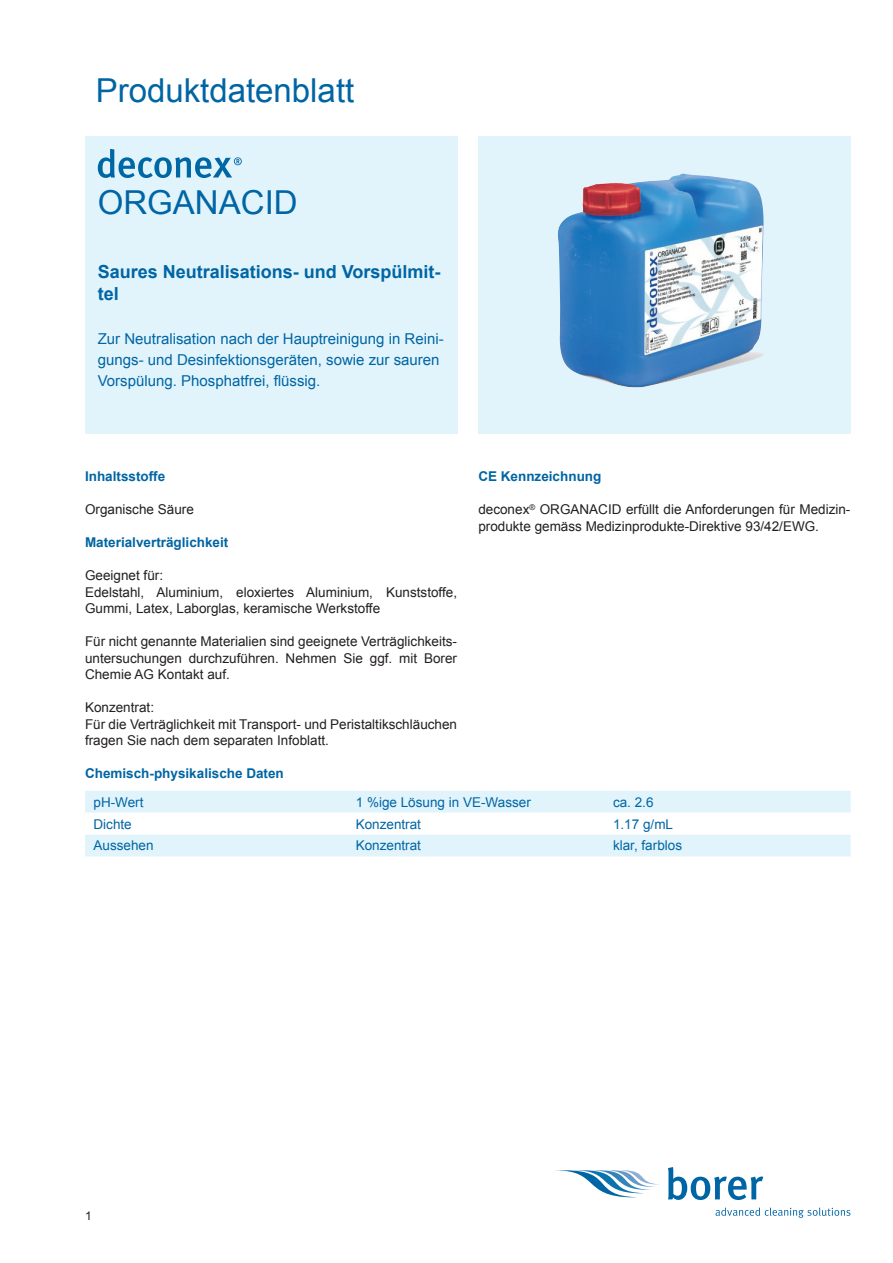
<style>
.page{position:relative;width:893px;height:1263px;background:#fff}
.page>*{position:absolute;margin:0;border:0;box-sizing:border-box;transform-origin:0 0}
.Untertitel{font:33px "Arial";color:#0065a4}
.ProdBez_1_Seite{font:33px "Arial";color:#0065a4}
.Titel{font:700 18px/21.6px "Arial";color:#0065a4}
.Untertitel-2{font:15px/21px "Arial";color:#0065a4}
.Text{font:13.5px/16.5px "Arial";color:#231f20}
.Tabelleninhalt{font:13.5px "Arial";color:#0065a4}
.Untertitel_1{font:700 13.5px "Arial";color:#0065a4}
.Kapitel-Überschrift{font:700 13.5px "Arial";color:#0065a4}
.t1{font:12px "Arial";color:#231f20}
</style>
<div class="page">
<svg style="left:555px;top:1170px;width:105px;height:27px"></svg>
<svg style="left:668px;top:1167px;width:95px;height:33px"></svg>
<svg style="left:715px;top:1207px;width:135px;height:11px"></svg>
<div style="left:85px;top:136px;width:372px;height:298px;background:#e1f4fc"></div>
<svg style="left:98px;top:149px;width:144px;height:29px"></svg>
<div style="left:478px;top:136px;width:372px;height:298px;background:#e1f4fc"></div>
<img style="left:558px;top:173px;width:206px;height:214px">
<div style="left:85px;top:791px;width:766px;height:65px;background:#e1f4fc"></div>
<svg style="left:85px;top:813px;width:766px;height:21px"></svg>
<p class="Untertitel" style="left:96px;top:67px;width:260px">Produktdatenblatt</p>
<p class="ProdBez_1_Seite" style="left:98px;top:180px;width:201px">ORGANACID</p>
<p class="Titel" style="left:98px;top:262px;width:344px">Saures Neutralisations- und Vorspülmit&shy;tel</p>
<p class="Untertitel-2" style="left:98px;top:328px;width:348px">Zur Neutralisation nach der Hauptreinigung in Reini&shy;gungs- und Desinfektionsgeräten, sowie zur sauren<br>Vorspülung. Phosphatfrei, flüssig.</p>
<p class="Kapitel-Überschrift" style="left:85px;top:467px;width:82px">Inhaltsstoffe</p>
<p class="Text" style="left:85px;top:501px;width:110px">Organische Säure</p>
<p class="Untertitel_1" style="left:85px;top:533px;width:145px">Materialverträglichkeit</p>
<p class="Text" style="left:85px;top:567px;width:80px">Geeignet für:</p>
<p class="Text" style="left:85px;top:583px;width:374px">Edelstahl, Aluminium, eloxiertes Aluminium, Kunststoffe,<br>Gummi, Latex, Laborglas, keramische Werkstoffe</p>
<p class="Text" style="left:85px;top:633px;width:374px;text-align:justify">Für nicht genannte Materialien sind geeignete Verträglichkeits&shy;untersuchungen durchzuführen. Nehmen Sie ggf. mit Borer Chemie AG Kontakt auf.</p>
<p class="Text" style="left:85px;top:699px;width:71px">Konzentrat:</p>
<p class="Text" style="left:85px;top:715px;width:374px">Für die Verträglichkeit mit Transport- und Peristaltikschläuchen fragen Sie nach dem separaten Infoblatt.</p>
<p class="Kapitel-Überschrift" style="left:478px;top:467px;width:125px">CE Kennzeichnung</p>
<p class="Text" style="left:478px;top:501px;width:374px">deconex<sup>®</sup> ORGANACID erfüllt die Anforderungen für Medizin&shy;produkte gemäss Medizinprodukte-Direktive 93/42/EWG.</p>
<p class="Untertitel_1" style="left:85px;top:764px;width:200px">Chemisch-physikalische Daten</p>
<p class="Tabelleninhalt" style="left:94px;top:793px;width:52px">pH-Wert</p>
<p class="Tabelleninhalt" style="left:356px;top:793px;width:177px">1 %ige Lösung in VE-Wasser</p>
<p class="Tabelleninhalt" style="left:613px;top:793px;width:42px">ca. 2.6</p>
<p class="Tabelleninhalt" style="left:94px;top:814px;width:40px">Dichte</p>
<p class="Tabelleninhalt" style="left:356px;top:814px;width:67px">Konzentrat</p>
<p class="Tabelleninhalt" style="left:613px;top:814px;width:62px">1.17 g/mL</p>
<p class="Tabelleninhalt" style="left:94px;top:836px;width:62px">Aussehen</p>
<p class="Tabelleninhalt" style="left:356px;top:836px;width:67px">Konzentrat</p>
<p class="Tabelleninhalt" style="left:613px;top:836px;width:71px">klar, farblos</p>
<p class="t1" style="left:85px;top:1208px;width:8px">1</p>
</div>
